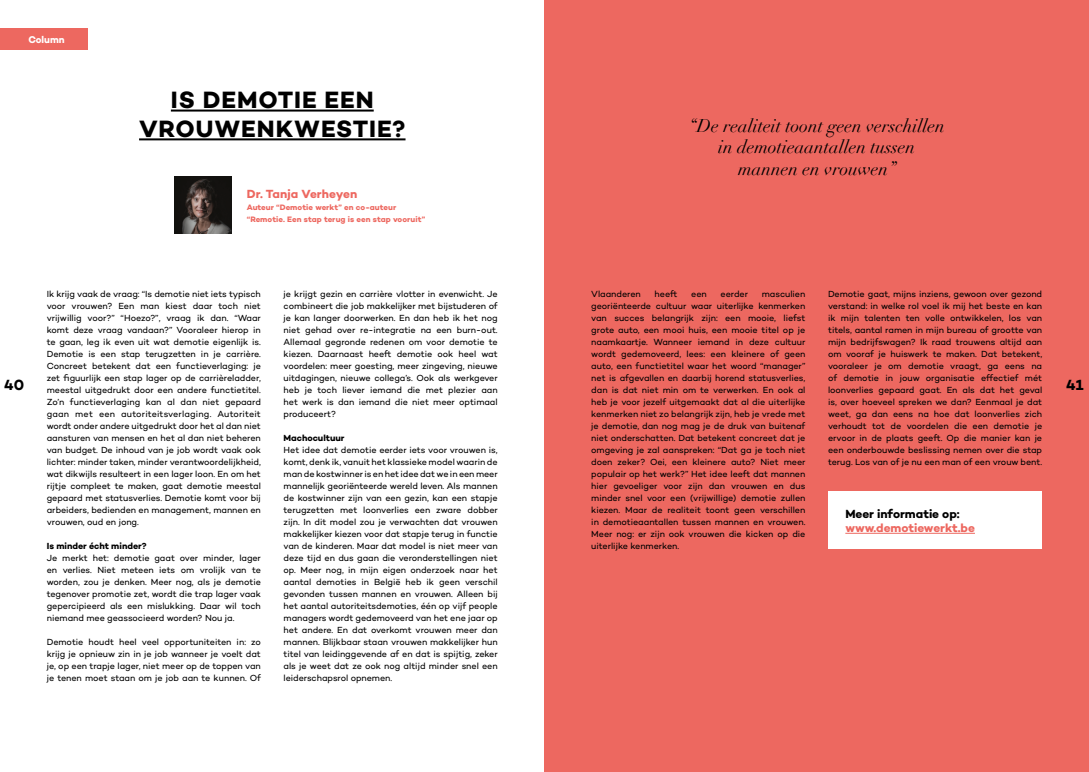
<style>
.page{position:relative;width:1089px;height:772px;background:#fff}
.page>*{position:absolute;margin:0;border:0;box-sizing:border-box;transform-origin:0 0}
.t1{font:700 24px/28.8px "Campton";letter-spacing:.04em;color:#000;text-align:center}
.t2{font:italic 18px/21.6px "Didot";color:#000;text-align:center}
.t3{font:700 15px "Campton";color:#000}
.t4{font:700 12px "Campton";color:#ed6860}
.t5{font:700 12px "Campton";color:#000}
.t6{font:700 10px "Campton";color:#fff}
.t7{font:9px/12px "Campton";letter-spacing:-.005em;color:#000;text-align:justify}
.t8{font:700 9px "Campton";letter-spacing:-.005em;color:#000}
.t9{font:700 8px/12px "Campton";letter-spacing:.005em;color:#ed6860}
</style>
<div class="page">
<hr style="left:171px;top:109px;width:203px;height:2px;background:#000">
<hr style="left:139px;top:138px;width:266px;height:2px;background:#000">
<div style="left:0;top:28px;width:88px;height:22px;background:#ed6860"></div>
<div style="left:544px;top:0;width:544px;height:771px;background:#ed6860"></div>
<img style="left:174px;top:176px;width:57px;height:57px">
<div style="left:828px;top:491px;width:214px;height:57px;background:#fff"></div>
<hr style="left:845px;top:532px;width:130px;height:1px;background:#ed6860">
<p class="t6" style="left:28px;top:34px;width:38px">Column</p>
<h1 class="t1" style="left:139px;top:85px;width:268px">IS DEMOTIE EEN<br>VROUWENKWESTIE?</h1>
<h3 class="t4" style="left:247px;top:186px;width:112px">Dr. Tanja Verheyen</h3>
<p class="t9" style="left:247px;top:201px;width:180px">Auteur “Demotie werkt” en co-auteur “Remotie. Een stap terug is een stap vooruit”</p>
<h2 class="t2" style="left:688px;top:115px;width:257px">“De realiteit toont geen verschillen in demotieaantallen tussen mannen en vrouwen”</h2>
<p class="t7" style="left:591px;top:287px;width:51px">Vlaanderen</p>
<p class="t7" style="left:654px;top:287px;width:24px">heeft</p>
<p class="t7" style="left:691px;top:287px;width:17px">een</p>
<p class="t7" style="left:720px;top:287px;width:29px">eerder</p>
<p class="t7" style="left:283px;top:287px;width:216px">je krijgt gezin en carrière vlotter in evenwicht. Je combineert die job makkelijker met bijstuderen of je kan langer doorwerken. En dan heb ik het nog niet gehad over re-integratie na een burn-out.<br>Allemaal gegronde redenen om voor demotie te kiezen. Daarnaast heeft demotie ook heel wat voordelen: meer goesting, meer zingeving, nieuwe uitdagingen, nieuwe collega’s. Ook als werkgever heb je toch liever iemand die met plezier aan het werk is dan iemand die niet meer optimaal produceert?</p>
<p class="t8" style="left:283px;top:431px;width:63px">Machocultuur</p>
<p class="t7" style="left:283px;top:443px;width:216px">Het idee dat demotie eerder iets voor vrouwen is, komt, denk ik, vanuit het klassieke model waarin de man de kostwinner is en het idee dat we in een meer mannelijk georiënteerde wereld leven. Als mannen de kostwinner zijn van een gezin, kan een stapje terugzetten met loonverlies een zware dobber zijn. In dit model zou je verwachten dat vrouwen makkelijker kiezen voor dat stapje terug in functie van de kinderen. Maar dat model is niet meer van deze tijd en dus gaan die veronderstellingen niet op. Meer nog, in mijn eigen onderzoek naar het aantal demoties in België heb ik geen verschil gevonden tussen mannen en vrouwen. Alleen bij het aantal autoriteitsdemoties, één op vijf people managers wordt gedemoveerd van het ene jaar op het andere. En dat overkomt vrouwen meer dan mannen. Blijkbaar staan vrouwen makkelijker hun titel van leidinggevende af en dat is spijtig, zeker als je weet dat ze ook nog altijd minder snel een leiderschapsrol opnemen.</p>
<p class="t7" style="left:591px;top:287px;width:216px;text-indent:170px">masculien georiënteerde cultuur waar uiterlijke kenmerken van succes belangrijk zijn: een mooie, liefst grote auto, een mooi huis, een mooie titel op je naamkaartje. Wanneer iemand in deze cultuur wordt gedemoveerd, lees: een kleinere of geen auto, een functietitel waar het woord “manager” net is afgevallen en daarbij horend statusverlies, dan is dat niet min om te verwerken. En ook al heb je voor jezelf uitgemaakt dat al die uiterlijke kenmerken niet zo belangrijk zijn, heb je vrede met je demotie, dan nog mag je de druk van buitenaf niet onderschatten. Dat betekent concreet dat je omgeving je zal aanspreken: “Dat ga je toch niet doen zeker? Oei, een kleinere auto? Niet meer populair op het werk?” Het idee leeft dat mannen hier gevoeliger voor zijn dan vrouwen en dus minder snel voor een (vrijwillige) demotie zullen kiezen. Maar de realiteit toont geen verschillen in demotieaantallen tussen mannen en vrouwen.<br>Meer nog: er zijn ook vrouwen die kicken op die uiterlijke kenmerken.</p>
<p class="t7" style="left:828px;top:287px;width:216px">Demotie gaat, mijns inziens, gewoon over gezond verstand: in welke rol voel ik mij het beste en kan ik mijn talenten ten volle ontwikkelen, los van titels, aantal ramen in mijn bureau of grootte van mijn bedrijfswagen? Ik raad trouwens altijd aan om vooraf je huiswerk te maken. Dat betekent, vooraleer je om demotie vraagt, ga eens na of demotie in jouw organisatie effectief mét loonverlies gepaard gaat. En als dat het geval is, over hoeveel spreken we dan? Eenmaal je dat weet, ga dan eens na hoe dat loonverlies zich verhoudt tot de voordelen die een demotie je ervoor in de plaats geeft. Op die manier kan je een onderbouwde beslissing nemen over die stap terug. Los van of je nu een man of een vrouw bent.</p>
<p class="t7" style="left:47px;top:287px;width:216px">Ik krijg vaak de vraag: “Is demotie niet iets typisch voor vrouwen? Een man kiest daar toch niet vrijwillig voor?” “Hoezo?”, vraag ik dan. “Waar komt deze vraag vandaan?” Vooraleer hierop in te gaan, leg ik even uit wat demotie eigenlijk is.<br>Demotie is een stap terugzetten in je carrière.<br>Concreet betekent dat een functieverlaging: je zet figuurlijk een stap lager op de carrièreladder, meestal uitgedrukt door een andere functietitel.<br>Zo’n functieverlaging kan al dan niet gepaard gaan met een autoriteitsverlaging. Autoriteit wordt onder andere uitgedrukt door het al dan niet aansturen van mensen en het al dan niet beheren van budget. De inhoud van je job wordt vaak ook lichter: minder taken, minder verantwoordelijkheid, wat dikwijls resulteert in een lager loon. En om het rijtje compleet te maken, gaat demotie meestal gepaard met statusverlies. Demotie komt voor bij arbeiders, bedienden en management, mannen en vrouwen, oud en jong.</p>
<p class="t8" style="left:47px;top:539px;width:101px">Is minder écht minder?</p>
<p class="t7" style="left:47px;top:551px;width:216px">Je merkt het: demotie gaat over minder, lager en verlies. Niet meteen iets om vrolijk van te worden, zou je denken. Meer nog, als je demotie tegenover promotie zet, wordt die trap lager vaak gepercipieerd als een mislukking. Daar wil toch niemand mee geassocieerd worden? Nou ja.</p>
<p class="t7" style="left:47px;top:635px;width:216px">Demotie houdt heel veel opportuniteiten in: zo krijg je opnieuw zin in je job wanneer je voelt dat je, op een trapje lager, niet meer op de toppen van je tenen moet staan om je job aan te kunnen. Of</p>
<h3 class="t3" style="left:4px;top:375px;width:21px">40</h3>
<h3 class="t3" style="left:1066px;top:375px;width:19px">41</h3>
<h3 class="t5" style="left:845px;top:506px;width:116px">Meer informatie op:</h3>
<h3 class="t4" style="left:845px;top:520px;width:131px">www.demotiewerkt.be</h3>
</div>
